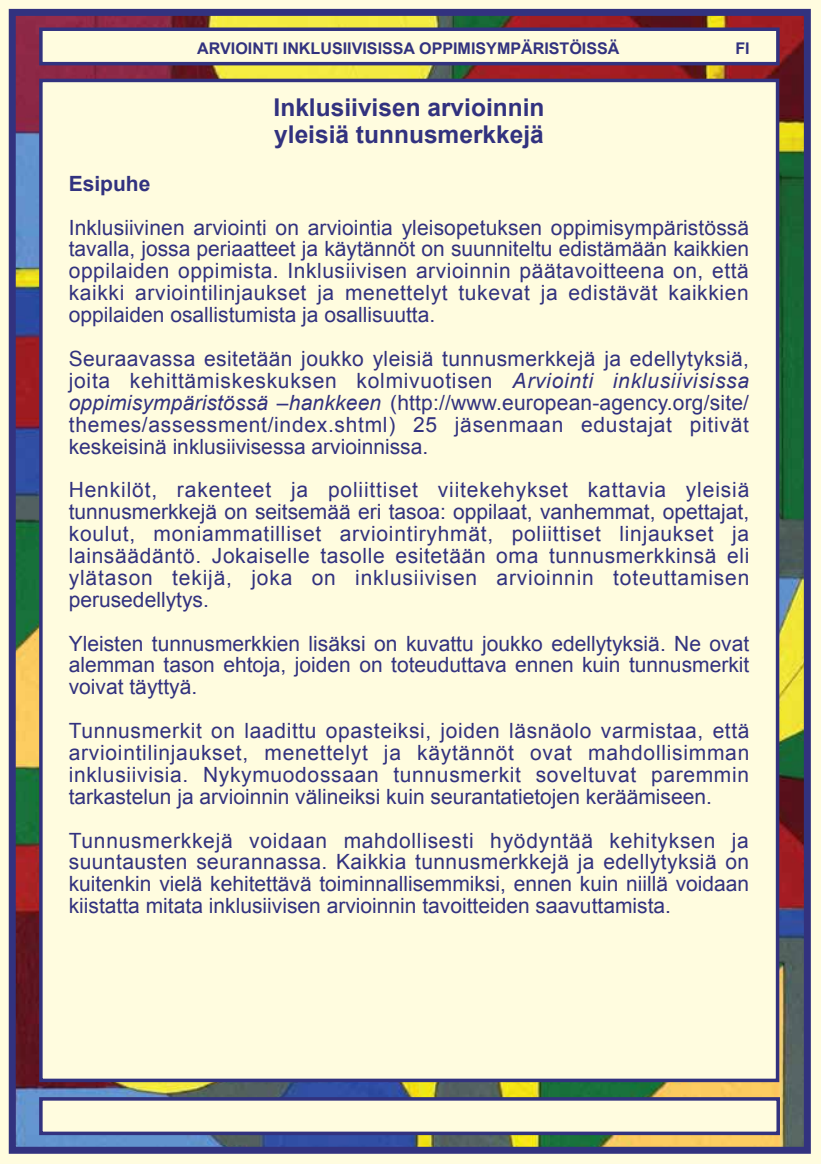
<style>
.page{position:relative;width:821px;height:1164px;background:#fff}
.page>*{position:absolute;margin:0;border:0;box-sizing:border-box;transform-origin:0 0}
.t1{font:700 24.5px/26.2px "Arial";color:#32327f}
.t2{font:21px/21.9px "Arial";color:#32327f;text-align:justify}
.t3{font:700 21px "Arial";color:#32327f}
.t4{font:700 16.1px "Arial";color:#32327f}
.s1{font-style:italic}
</style>
<div class="page">
<img style="left:17px;top:17px;width:786px;height:1128px">
<div style="left:0;top:0;width:821px;height:12px;background:#fffcdf"></div>
<div style="left:807px;top:0;width:14px;height:1163px;background:#fffcdf"></div>
<div style="left:0;top:1150px;width:821px;height:13px;background:#fffcdf"></div>
<div style="left:0;top:0;width:12px;height:1163px;background:#fffcdf"></div>
<div style="left:9px;top:9px;width:802px;height:1144px;border:7px solid #32327f"></div>
<div style="left:39px;top:79px;width:740px;height:1002px;background:#fffcdf;border:4px solid #32327f"></div>
<div style="left:39px;top:1096px;width:741px;height:38px;background:#fffcdf;border:4px solid #32327f"></div>
<div style="left:39px;top:27px;width:741px;height:38px;background:#fffcdf;border:4px solid #32327f"></div>
<p class="t4" style="left:197px;top:37px;width:424px">ARVIOINTI INKLUSIIVISISSA OPPIMISYMPÄRISTÖISSÄ</p>
<p class="t4" style="left:735px;top:37px;width:16px">FI</p>
<p class="t1" style="left:274px;top:95px;width:272px">Inklusiivisen arvioinnin yleisiä tunnusmerkkejä</p>
<p class="t3" style="left:69px;top:170px;width:83px">Esipuhe</p>
<p class="t2" style="left:69px;top:216px;width:682px">Inklusiivinen arviointi on arviointia yleisopetuksen oppimisympäristössä tavalla, jossa periaatteet ja käytännöt on suunniteltu edistämään kaikkien oppilaiden oppimista. Inklusiivisen arvioinnin päätavoitteena on, että kaikki arviointilinjaukset ja menettelyt tukevat ja edistävät kaikkien oppilaiden osallistumista ja osallisuutta.</p>
<p class="t2" style="left:69px;top:348px;width:682px">Seuraavassa esitetään joukko yleisiä tunnusmerkkejä ja edellytyksiä, joita kehittämiskeskuksen kolmivuotisen <span class="s1">Arviointi inklusiivisissa oppimisympäristössä –hankkeen</span> (http://www.european-agency.org/site/ themes/assessment/index.shtml) 25 jäsenmaan edustajat pitivät keskeisinä inklusiivisessa arvioinnissa.</p>
<p class="t2" style="left:69px;top:479px;width:682px">Henkilöt, rakenteet ja poliittiset viitekehykset kattavia yleisiä tunnusmerkkejä on seitsemää eri tasoa: oppilaat, vanhemmat, opettajat, koulut, moniammatilliset arviointiryhmät, poliittiset linjaukset ja lainsäädäntö. Jokaiselle tasolle esitetään oma tunnusmerkkinsä eli ylätason tekijä, joka on inklusiivisen arvioinnin toteuttamisen perusedellytys.</p>
<p class="t2" style="left:69px;top:632px;width:682px">Yleisten tunnusmerkkien lisäksi on kuvattu joukko edellytyksiä. Ne ovat alemman tason ehtoja, joiden on toteuduttava ennen kuin tunnusmerkit voivat täyttyä.</p>
<p class="t2" style="left:69px;top:720px;width:682px">Tunnusmerkit on laadittu opasteiksi, joiden läsnäolo varmistaa, että arviointilinjaukset, menettelyt ja käytännöt ovat mahdollisimman inklusiivisia. Nykymuodossaan tunnusmerkit soveltuvat paremmin tarkastelun ja arvioinnin välineiksi kuin seurantatietojen keräämiseen.</p>
<p class="t2" style="left:69px;top:829px;width:682px">Tunnusmerkkejä voidaan mahdollisesti hyödyntää kehityksen ja suuntausten seurannassa. Kaikkia tunnusmerkkejä ja edellytyksiä on kuitenkin vielä kehitettävä toiminnallisemmiksi, ennen kuin niillä voidaan kiistatta mitata inklusiivisen arvioinnin tavoitteiden saavuttamista.</p>
</div>
